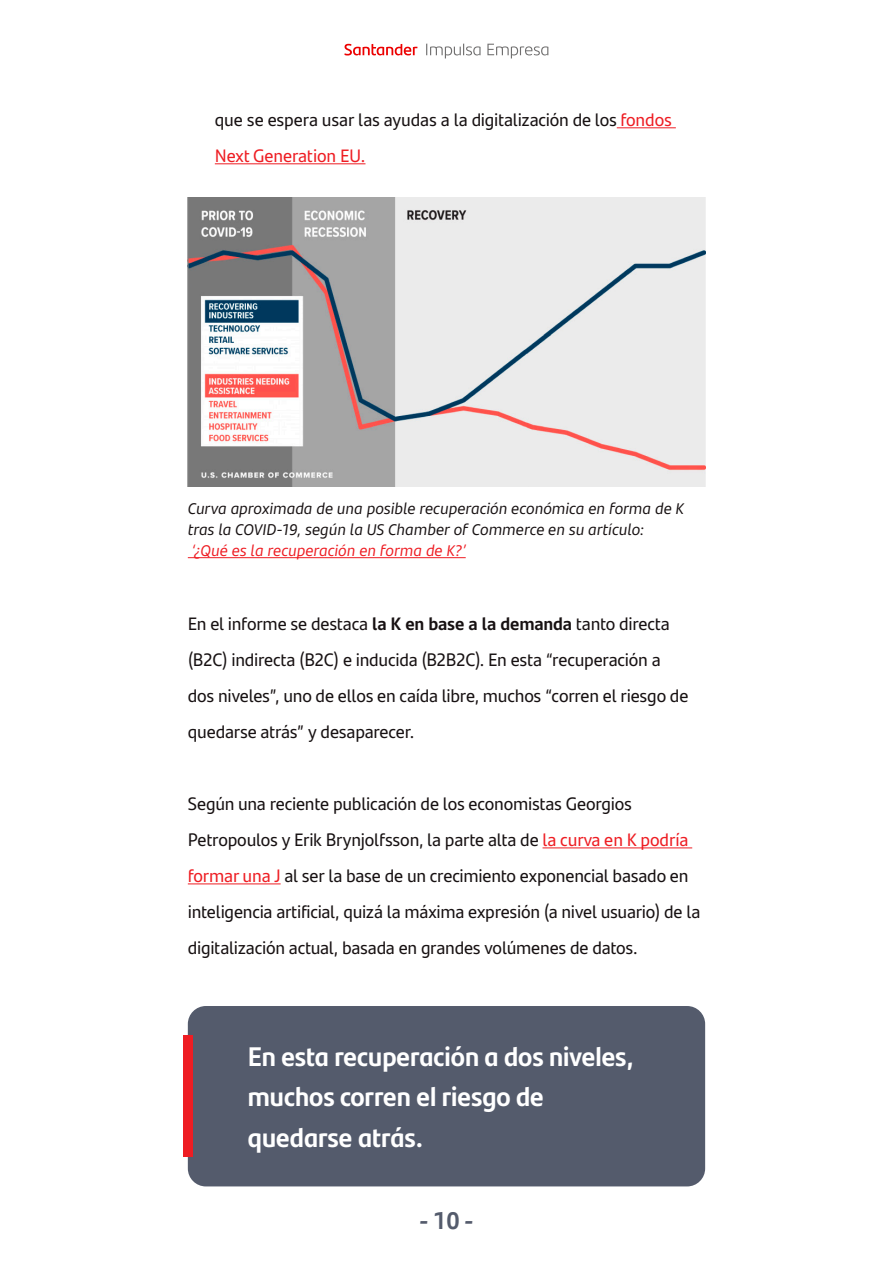
<style>
.page{position:relative;width:893px;height:1263px;background:#fff}
.page>*{position:absolute;margin:0;border:0;box-sizing:border-box;transform-origin:0 0}
.t1{font:700 27px/40.5px "Santander Headline";color:#fff}
.t2{font:700 24px "Santander Headline";color:#545b6c}
.t3{font:18px/36px "Santander Text";letter-spacing:-.015em;color:#171112}
.t4{font:italic 15px/21px "Santander Micro Text";color:#171112}
.s1{color:#ee1d23}
.s2{font-weight:700}
</style>
<div class="page">
<svg style="left:344px;top:44px;width:73px;height:12px"></svg>
<svg style="left:426px;top:44px;width:55px;height:14px"></svg>
<svg style="left:487px;top:44px;width:61px;height:14px"></svg>
<hr style="left:617px;top:127px;width:59px;height:1px;background:#ee1d23">
<hr style="left:215px;top:163px;width:150px;height:1px;background:#ee1d23">
<hr style="left:542px;top:847px;width:150px;height:1px;background:#ee1d23">
<hr style="left:188px;top:883px;width:93px;height:1px;background:#ee1d23">
<img style="left:188px;top:197px;width:517px;height:290px">
<hr style="left:188px;top:557px;width:278px;height:1px;background:#ee1d23">
<div style="left:188px;top:1006px;width:517px;height:180px;background:#545b6c;border-radius:18px"></div>
<div style="left:183px;top:1035px;width:9px;height:122px;background:#ee1d23"></div>
<p class="t3" style="left:215px;top:101px;width:459px">que se espera usar las ayudas a la digitalización de los <span class="s1">fondos<br>Next Generation EU.</span></p>
<p class="t4" style="left:188px;top:498px;width:498px">Curva aproximada de una posible recuperación económica en forma de K tras la COVID-19, según la US Chamber of Commerce en su artículo:<br><span class="s1">‘¿Qué es la recuperación en forma de K?’</span></p>
<p class="t3" style="left:188px;top:605px;width:502px">En el informe se destaca <span class="s2">la K en base a la demanda</span> tanto directa (B2C) indirecta (B2C) e inducida (B2B2C). En esta “recuperación a dos niveles”, uno de ellos en caída libre, muchos “corren el riesgo de quedarse atrás” y desaparecer.</p>
<p class="t3" style="left:188px;top:785px;width:514px">Según una reciente publicación de los economistas Georgios Petropoulos y Erik Brynjolfsson, la parte alta de <span class="s1">la curva en K podría formar una J</span> al ser la base de un crecimiento exponencial basado en inteligencia artificial, quizá la máxima expresión (a nivel usuario) de la digitalización actual, basada en grandes volúmenes de datos.</p>
<p class="t1" style="left:248px;top:1034px;width:387px">En esta recuperación a dos niveles, muchos corren el riesgo de quedarse atrás.</p>
<h2 class="t2" style="left:420px;top:1202px;width:55px">- 10 -</h2>
</div>
